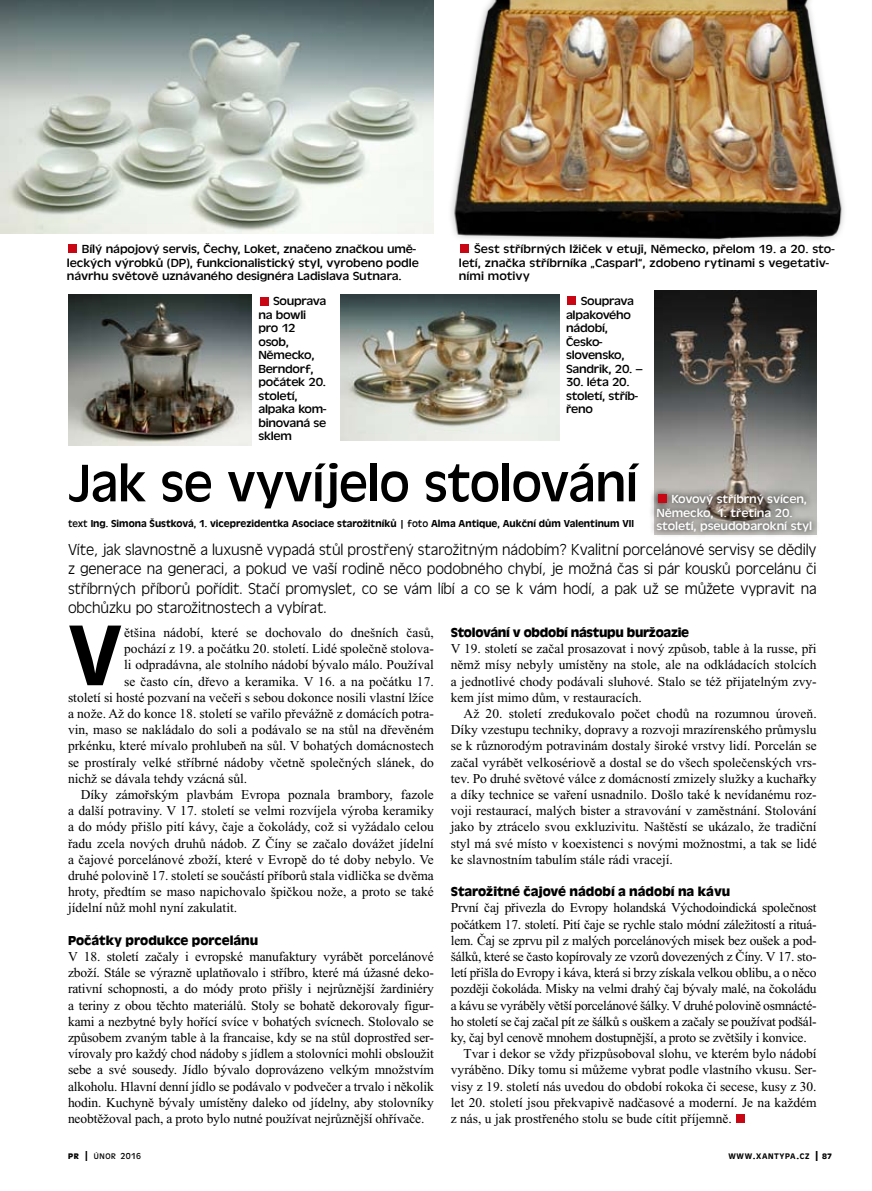
<style>
.page{position:relative;width:872px;height:1191px;background:#fff}
.page>*{position:absolute;margin:0;border:0;box-sizing:border-box;transform-origin:0 0}
.t1{font:500 89.4px "Antique Oli TEE";color:#000}
.t2{font:54.75px "Antique Oli TEE";letter-spacing:-.01em;color:#000}
.t3{font:16.5px/19.5px "Antique Oli TEE Ligh";letter-spacing:-.01em;color:#000;text-align:justify}
.t4{font:13.5px/16.2px "Times New Roman CE";color:#000;text-align:justify}
.t5{font:13.5px "Times New Roman CE";letter-spacing:-.02em;color:#000}
.t6{font:700 13.5px "Antique Oli TEE";color:#000}
.t7{font:700 13.5px "Antique Oli TEE";letter-spacing:-.02em;color:#000}
.t8{font:12.15px/13.5px "Antique Oli TEE";letter-spacing:-.01em;color:#000;scale:1.11 1}
.t9{font:12.15px/13.5px "Antique Oli TEE";letter-spacing:-.01em;color:#fff;scale:1.11 1}
.t10{font:500 10.5px "Antique Oli TEE";color:#000}
.t11{font:500 8.4px "Antique Oli TEE";letter-spacing:.07em;color:#000}
.t12{font:8.4px "Antique Oli TEE";color:#000}
.s1{font-weight:400}
.s2{font-family:"Times New Roman"}
.s3{font-weight:700}
.s4{font-size:12px}
.s5{font-size:9px}
.s6{font-weight:700;font-size:8.25px}
</style>
<div class="page">
<div style="left:736px;top:1114px;width:9px;height:9px;background:#c90613"></div>
<img style="left:0;top:0;width:434px;height:233px">
<img style="left:451px;top:0;width:393px;height:245px">
<img style="left:654px;top:291px;width:162px;height:195px">
<img style="left:340px;top:295px;width:219px;height:146px">
<img style="left:68px;top:295px;width:183px;height:151px">
<div style="left:68px;top:245px;width:9px;height:8px;background:#c90613"></div>
<div style="left:460px;top:245px;width:9px;height:8px;background:#c90613"></div>
<div style="left:260px;top:297px;width:8px;height:8px;background:#c90613"></div>
<div style="left:567px;top:296px;width:9px;height:9px;background:#c90613"></div>
<svg style="left:651px;top:486px;width:166px;height:50px;background:#96938e"></svg>
<div style="left:658px;top:494px;width:8px;height:9px;background:#c90613"></div>
<p class="t8" style="left:67px;top:243px;width:318px;text-indent:15px">Bílý nápojový servis, Čechy, Loket, značeno značkou umě&shy;leckých výrobků (DP), funkcionalistický styl, vyrobeno podle návrhu světově uznávaného designéra Ladislava Sutnara.</p>
<p class="t8" style="left:459px;top:243px;width:340px;text-indent:15px">Šest stříbrných lžiček v etuji, Německo, přelom 19. a 20. sto&shy;letí, značka stříbrníka „Casparl“, zdobeno rytinami s vegetativ&shy;ními motivy</p>
<p class="t8" style="left:258px;top:295px;width:63px;text-indent:15px">Souprava na bowli pro 12 osob,<br>Německo,<br>Berndorf, počátek 20. století, alpaka kom&shy;binovaná se sklem</p>
<p class="t8" style="left:566px;top:294px;width:71px;text-indent:15px">Souprava alpakového nádobí,<br>Česko&shy;slovensko,<br>Sandrik, 20. –</p>
<p class="t8" style="left:566px;top:375px;width:66px">30. léta 20. století, stříb&shy;řeno</p>
<h2 class="t2" style="left:68px;top:453px;width:571px">Jak se vyvíjelo stolování</h2>
<p class="t10" style="left:68px;top:517px;width:567px"><span class="s1">text</span> Ing. Simona Šustková, 1. viceprezidentka Asociace starožitníků <span class="s1">| foto</span> Alma Antique, Aukční dům Valentinum VII</p>
<p class="t9" style="left:656px;top:492px;width:142px;text-indent:15px">Kovový stříbrný svícen,<br>Německo, 1. třetina 20. století, pseudobarokní styl</p>
<p class="t3" style="left:68px;top:540px;width:750px">Víte, jak slavnostně a luxusně vypadá stůl prostřený starožitným nádobím? Kvalitní porcelánové servisy se dědily z generace na generaci, a pokud ve vaší rodině něco podobného chybí, je možná čas si pár kousků porcelánu či stříbrných příborů pořídit. Stačí promyslet, co se vám líbí a co se k vám hodí, a pak už se můžete vypravit na obchůzku po starožitnostech a vybírat.</p>
<h1 class="t1" style="left:68px;top:605px;width:56px">V</h1>
<p class="t4" style="left:124px;top:624px;width:311px">ětšina nádobí, které se dochovalo do dnešních časů,</p>
<p class="t4" style="left:124px;top:640px;width:311px">pochází z 19. a počátku 20. století. Lidé společně stolova-</p>
<p class="t4" style="left:124px;top:656px;width:311px">li odpradávna, ale stolního nádobí bývalo málo. Používal</p>
<p class="t4" style="left:124px;top:673px;width:311px">se často cín, dřevo a keramika. V 16. a na počátku 17.</p>
<p class="t4" style="left:68px;top:689px;width:367px">století si hosté pozvaní na večeři s sebou dokonce nosili vlastní lžíce</p>
<p class="t4" style="left:68px;top:705px;width:367px">a nože. Až do konce 18. století se vařilo převážně z domácích potra-</p>
<p class="t4" style="left:68px;top:721px;width:367px">vin, maso se nakládalo do soli a podávalo se na stůl na dřevěném</p>
<p class="t4" style="left:68px;top:737px;width:367px">prkénku, které mívalo prohlubeň na sůl. V bohatých domácnostech</p>
<p class="t4" style="left:68px;top:754px;width:367px">se prostíraly velké stříbrné nádoby včetně společných slánek, do</p>
<p class="t4" style="left:68px;top:770px;width:181px">nichž se dávala tehdy vzácná sůl.</p>
<p class="t4" style="left:81px;top:786px;width:354px">Díky zámořským plavbám Evropa poznala brambory, fazole</p>
<p class="t4" style="left:68px;top:802px;width:367px">a další potraviny. V 17. století se velmi rozvíjela výroba keramiky</p>
<p class="t4" style="left:68px;top:818px;width:367px">a do módy přišlo pití kávy, čaje a čokolády, což si vyžádalo celou</p>
<p class="t4" style="left:68px;top:835px;width:367px">řadu zcela nových druhů nádob. Z Číny se začalo dovážet jídelní</p>
<p class="t4" style="left:68px;top:851px;width:367px">a čajové porcelánové zboží, které v Evropě do té doby nebylo. Ve</p>
<p class="t4" style="left:68px;top:867px;width:367px">druhé polovině 17. století se součástí příborů stala vidlička se dvěma</p>
<p class="t4" style="left:68px;top:883px;width:367px">hroty, předtím se maso napichovalo špičkou nože, a proto se také</p>
<p class="t4" style="left:68px;top:899px;width:171px">jídelní nůž mohl nyní zakulatit.</p>
<p class="t6" style="left:68px;top:932px;width:192px">Počátky produkce porcelánu</p>
<p class="t4" style="left:68px;top:948px;width:367px">V 18. století začaly i evropské manufaktury vyrábět porcelánové zboží. Stále se výrazně uplatňovalo i stříbro, které má úžasné deko&shy;rativní schopnosti, a do módy proto přišly i nejrůznější žardiniéry a teriny z obou těchto materiálů. Stoly se bohatě dekorovaly figur&shy;kami a nezbytné byly hořící svíce v bohatých svícnech. Stolovalo se způsobem zvaným table <span class="s2">à</span> la francaise, kdy se na stůl doprostřed ser&shy;vírovaly pro každý chod nádoby s jídlem a stolovníci mohli obsloužit sebe a své sousedy. Jídlo bývalo doprovázeno velkým množstvím alkoholu. Hlavní denní jídlo se podávalo v podvečer a trvalo i několik hodin. Kuchyně bývaly umístěny daleko od jídelny, aby stolovníky neobtěžoval pach, a proto bylo nutné používat nejrůznější ohřívače.</p>
<p class="t7" style="left:451px;top:625px;width:240px">Stolování v období nástupu buržoazie</p>
<p class="t4" style="left:451px;top:640px;width:367px">V 19. století se začal prosazovat i nový způsob, table <span class="s2">à</span> la russe, při němž mísy nebyly umístěny na stole, ale na odkládacích stolcích a jednotlivé chody podávali sluhové. Stalo se též přijatelným zvy&shy;kem jíst mimo dům, v restauracích.</p>
<p class="t4" style="left:451px;top:705px;width:367px;text-indent:13px">Až 20. století zredukovalo počet chodů na rozumnou úroveň.<br>Díky vzestupu techniky, dopravy a rozvoji mrazírenského průmyslu se k různorodým potravinám dostaly široké vrstvy lidí. Porcelán se začal vyrábět velkosériově a dostal se do všech společenských vrs&shy;tev. Po druhé světové válce z domácností zmizely služky a kuchařky a díky technice se vaření usnadnilo. Došlo také k nevídanému roz&shy;voji restaurací, malých bister a stravování v zaměstnání. Stolování jako by ztrácelo svou exkluzivitu. Naštěstí se ukázalo, že tradiční styl má své místo v koexistenci s novými možnostmi, a tak se lidé ke slavnostním tabulím stále rádi vracejí.</p>
<p class="t6" style="left:451px;top:884px;width:281px">Starožitné čajové nádobí a nádobí na kávu</p>
<p class="t5" style="left:451px;top:900px;width:367px">První čaj přivezla do Evropy holandská Východoindická společnost</p>
<p class="t5" style="left:451px;top:916px;width:367px">počátkem 17. století. Pití čaje se rychle stalo módní záležitostí a rituá-</p>
<p class="t5" style="left:451px;top:932px;width:367px">lem. Čaj se zprvu pil z malých porcelánových misek bez oušek a pod-</p>
<p class="t5" style="left:451px;top:949px;width:367px">šálků, které se často kopírovaly ze vzorů dovezených z Číny. V 17. sto-</p>
<p class="t5" style="left:451px;top:965px;width:367px">letí přišla do Evropy i káva, která si brzy získala velkou oblibu, a o něco</p>
<p class="t5" style="left:451px;top:981px;width:367px">později čokoláda. Misky na velmi drahý čaj bývaly malé, na čokoládu</p>
<p class="t5" style="left:451px;top:997px;width:367px">a kávu se vyráběly větší porcelánové šálky. V druhé polovině osmnácté-</p>
<p class="t5" style="left:451px;top:1013px;width:367px">ho století se čaj začal pít ze šálků s ouškem a začaly se používat podšál-</p>
<p class="t5" style="left:451px;top:1030px;width:357px">ky, čaj byl cenově mnohem dostupnější, a proto se zvětšily i konvice.</p>
<p class="t4" style="left:463px;top:1045px;width:354px">Tvar i dekor se vždy přizpůsoboval slohu, ve kterém bylo nádobí</p>
<p class="t4" style="left:451px;top:1061px;width:367px">vyráběno. Díky tomu si můžeme vybrat podle vlastního vkusu. Ser-</p>
<p class="t4" style="left:451px;top:1078px;width:367px">visy z 19. století nás uvedou do období rokoka či secese, kusy z 30.</p>
<p class="t4" style="left:451px;top:1094px;width:367px">let 20. století jsou překvapivě nadčasové a moderní. Je na každém</p>
<p class="t4" style="left:451px;top:1110px;width:282px">z nás, u jak prostřeného stolu se bude cítit příjemně.</p>
<p class="t12" style="left:68px;top:1151px;width:75px"><span class="s3">pr</span> <span class="s4">|</span> ÚNOR <span class="s5">2016</span></p>
<p class="t11" style="left:728px;top:1151px;width:105px">WWW<span class="s4">.</span>XANTYPA<span class="s4">.</span>CZ <span class="s4">|</span> <span class="s6">87</span></p>
</div>
